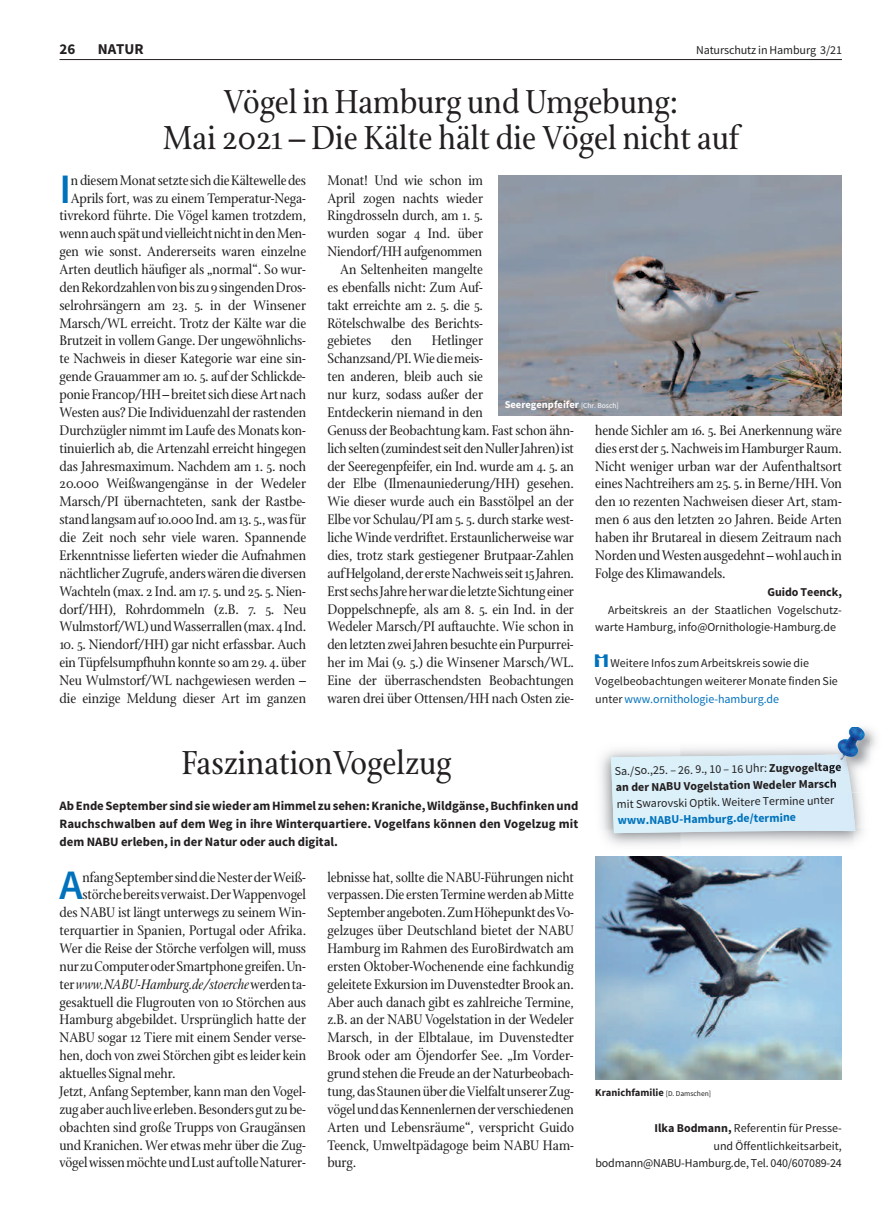
<style>
.page{position:relative;width:893px;height:1221px;background:#fff}
.page>*{position:absolute;margin:0;border:0;box-sizing:border-box;transform-origin:0 0}
.t1{font:600 41.85px "Source Sans Pro";color:#0072bc}
.t2{font:36px/35.7px "Stoned";color:#231f20;text-align:center}
.t3{font:15px/17.9px "Stoned";letter-spacing:-.01em;color:#231f20;text-align:justify}
.t4{font:italic 15px "Stoned";letter-spacing:-.01em;color:#231f20}
.t5{font:700 15px "Source Sans Pro";color:#231f20}
.t6{font:700 12.75px/17.9px "Source Sans Pro";color:#231f20;text-align:justify}
.t7{font:12px/17.9px "Source Sans Pro";color:#231f20}
.t8{font:700 12px/16.5px "Source Sans Pro";letter-spacing:-.005em;color:#231f20}
.t9{font:700 12px "Source Sans Pro";color:#0072bc}
.t10{font:700 10.5px "Source Sans Pro";color:#fff}
.t11{font:700 10.5px "Source Sans Pro";color:#231f20}
.s1{font-weight:400;font-size:7.5px}
.s2{font-family:"Entopy";font-size:15px;color:#0072bc}
.s3{color:#0072bc}
.s4{font-style:normal}
.s5{font-weight:400}
.s6{font-weight:700}
</style>
<div class="page">
<hr style="left:60px;top:59px;width:782px;height:1px;background:#231f20">
<img style="left:498px;top:175px;width:344px;height:241px">
<img style="left:595px;top:856px;width:247px;height:223px">
<div style="left:611px;top:754px;width:244px;height:79px;background:#d9eef9"></div>
<img style="left:825px;top:728px;width:46px;height:64px">
<img style="left:825px;top:754px;width:26px;height:38px">
<img style="left:837px;top:727px;width:28px;height:33px">
<p class="t5" style="left:60px;top:39px;width:17px">26</p>
<p class="t5" style="left:98px;top:39px;width:48px">NATUR</p>
<p class="t7" style="left:696px;top:41px;width:147px">Naturschutz in Hamburg 3/21</p>
<h2 class="t2" style="left:163px;top:88px;width:577px">Vögel in Hamburg und Umgebung:<br>Mai 2021 – Die Kälte hält die Vögel nicht auf</h2>
<p class="t3" style="left:60px;top:173px;width:248px;text-align:right">ndiesemMonatsetztesichdieKältewelledes Aprils fort, was zu einem Temperatur-Nega&shy;tivrekord führte. Die Vögel kamen trotzdem, wennauchspätundvielleichtnichtindenMen&shy;gen wie sonst. Andererseits waren einzelne Arten deutlich häufiger als „normal“. So wur&shy;denRekordzahlenvonbiszu9singendenDros&shy;selrohrsängern am 23. 5. in der Winsener Marsch/WL erreicht. Trotz der Kälte war die Brutzeit in vollem Gange. Der ungewöhnlichs&shy;te Nachweis in dieser Kategorie war eine sin&shy;gende Grauammer am 10. 5. auf der Schlickde&shy;ponieFrancop/HH–breitetsichdieseArtnach Westen aus? Die Individuenzahl der rastenden Durchzügler nimmt im Laufe des Monats kon&shy;tinuierlich ab, die Artenzahl erreicht hingegen das Jahresmaximum. Nachdem am 1. 5. noch 20.000 Weißwangengänse in der Wedeler Marsch/PI übernachteten, sank der Rastbe&shy;standlangsamauf10.000Ind. am13.5.,wasfür die Zeit noch sehr viele waren. Spannende Erkenntnisse lieferten wieder die Aufnahmen nächtlicherZugrufe, anderswärendiediversen Wachteln (max. 2 Ind. am17.5. und 25.5.Nien&shy;dorf/HH), Rohrdommeln (z.B. 7. 5. Neu Wulmstorf/WL)undWasserrallen(max.4Ind.</p>
<p class="t3" style="left:60px;top:637px;width:248px">10. 5. Niendorf/HH) gar nicht erfassbar. Auch ein Tüpfelsumpfhuhn konnteso am29. 4. über Neu Wulmstorf/WL nachgewiesen werden – die einzige Meldung dieser Art im ganzen</p>
<h1 class="t1" style="left:60px;top:162px;width:13px">I</h1>
<p class="t3" style="left:327px;top:173px;width:157px">Monat! Und wie schon im</p>
<p class="t3" style="left:327px;top:191px;width:157px">April zogen nachts wieder</p>
<p class="t3" style="left:327px;top:208px;width:157px">Ringdrosseln durch, am 1. 5.</p>
<p class="t3" style="left:327px;top:226px;width:157px">wurden sogar 4 Ind. über</p>
<p class="t3" style="left:327px;top:244px;width:156px">Niendorf/HH aufgenommen</p>
<p class="t3" style="left:340px;top:262px;width:144px">An Seltenheiten mangelte</p>
<p class="t3" style="left:327px;top:280px;width:157px">es ebenfalls nicht: Zum Auf-</p>
<p class="t3" style="left:327px;top:298px;width:157px">takt erreichte am 2. 5. die 5.</p>
<p class="t3" style="left:327px;top:316px;width:157px">Rötelschwalbe des Berichts-</p>
<p class="t3" style="left:327px;top:334px;width:45px">gebietes</p>
<p class="t3" style="left:391px;top:334px;width:22px">den</p>
<p class="t3" style="left:327px;top:334px;width:248px;text-align:left;text-indent:104px">Hetlinger Schanzsand/PI.Wiediemeis-<br>ten anderen, bleib auch sie<br>nur kurz, sodass außer der<br>Entdeckerin niemand in den<br>Genuss der Beobachtung kam. Fastschon ähn&shy;lichselten(zumindestseitdenNullerJahren)ist der Seeregenpfeifer, ein Ind. wurde am 4. 5. an der Elbe (Ilmenauniederung/HH) gesehen.<br>Wie dieser wurde auch ein Basstölpel an der Elbe vor Schulau/PI am 5. 5. durch starke west&shy;liche Winde verdriftet. Erstaunlicherweise war dies, trotz stark gestiegener Brutpaar-Zahlen aufHelgoland,derersteNachweisseit15Jahren.<br>ErstsechsJahreherwardieletzteSichtungeiner Doppelschnepfe, als am 8. 5. ein Ind. in der Wedeler Marsch/PI auftauchte. Wie schon in denletztenzweiJahrenbesuchteeinPurpurrei&shy;her im Mai (9. 5.) die Winsener Marsch/WL.<br>Eine der überraschendsten Beobachtungen waren drei über Ottensen/HH nach Osten zie-</p>
<p class="t10" style="left:505px;top:398px;width:116px">Seeregenpfeifer <span class="s1">[Chr. Bosch]</span></p>
<p class="t3" style="left:595px;top:423px;width:248px">hende Sichler am 16. 5. Bei Anerkennung wäre dieserst der5.NachweisimHamburgerRaum.<br>Nicht weniger urban war der Aufenthaltsort eines Nachtreihers am 25. 5. in Berne/HH. Von den 10 rezenten Nachweisen dieser Art, stam&shy;men 6 aus den letzten 20 Jahren. Beide Arten haben ihr Brutareal in diesem Zeitraum nach NordenundWestenausgedehnt–wohl auchin Folge des Klimawandels.</p>
<p class="t8" style="left:767px;top:584px;width:76px">Guido Teenck,</p>
<p class="t7" style="left:595px;top:600px;width:248px;text-indent:13px">Arbeitskreis an der Staatlichen Vogelschutz&shy;warte Hamburg, info@Ornithologie-Hamburg.de</p>
<p class="t7" style="left:595px;top:654px;width:244px"><span class="s2">i</span>Weitere Infos zum Arbeitskreis sowie die<br>Vogelbeobachtungen weiterer Monate finden Sie unter <span class="s3">www.ornithologie-hamburg.de</span></p>
<h2 class="t2" style="left:182px;top:749px;width:271px">FaszinationVogelzug</h2>
<p class="t6" style="left:60px;top:797px;width:520px">AbEndeSeptember sindsiewieder amHimmel zusehen:Kraniche,Wildgänse,Buchfinkenund Rauchschwalben auf dem Weg in ihre Winterquartiere. Vogelfans können den Vogelzug mit dem NABU erleben, in der Natur oder auch digital.</p>
<h1 class="t1" style="left:60px;top:859px;width:25px">A</h1>
<p class="t3" style="left:83px;top:869px;width:225px">nfangSeptembersinddieNesterderWeiß-</p>
<p class="t3" style="left:83px;top:887px;width:225px">störchebereitsverwaist.DerWappenvogel</p>
<p class="t3" style="left:60px;top:905px;width:248px">des NABU ist längt unterwegs zu seinem Win-</p>
<p class="t3" style="left:60px;top:923px;width:248px">terquartier in Spanien, Portugal oder Afrika.</p>
<p class="t3" style="left:60px;top:941px;width:248px">Wer die Reise der Störche verfolgen will, muss</p>
<p class="t3" style="left:60px;top:959px;width:248px">nurzuComputeroderSmartphonegreifen.Un-</p>
<p class="t4" style="left:60px;top:979px;width:248px"><span class="s4">ter</span>www.NABU-Hamburg.de/stoerche<span class="s4">werdenta-</span></p>
<p class="t3" style="left:60px;top:994px;width:248px">gesaktuell die Flugrouten von 10 Störchen aus</p>
<p class="t3" style="left:60px;top:1012px;width:248px">Hamburg abgebildet. Ursprünglich hatte der</p>
<p class="t3" style="left:60px;top:1030px;width:248px">NABU sogar 12 Tiere mit einem Sender verse-</p>
<p class="t3" style="left:60px;top:1048px;width:248px">hen, doch von zwei Störchen gibt es leider kein</p>
<p class="t3" style="left:60px;top:1066px;width:117px">aktuelles Signalmehr.</p>
<p class="t3" style="left:60px;top:1084px;width:248px">Jetzt, Anfang September, kann man den Vogel-</p>
<p class="t3" style="left:60px;top:1101px;width:248px">zugaber auchliveerleben.Besondersgutzube-</p>
<p class="t3" style="left:60px;top:1119px;width:248px">obachten sind große Trupps von Graugänsen</p>
<p class="t3" style="left:60px;top:1137px;width:248px">und Kranichen. Wer etwas mehr über die Zug-</p>
<p class="t3" style="left:60px;top:1155px;width:248px">vögelwissenmöchteundLustauftolleNaturer-</p>
<p class="t3" style="left:327px;top:869px;width:248px">lebnisse hat, sollte die NABU-Führungen nicht verpassen.DieerstenTerminewerdenabMitte Septemberangeboten.ZumHöhepunktdesVo&shy;gelzuges über Deutschland bietet der NABU Hamburg im Rahmen des EuroBirdwatch am ersten Oktober-Wochenende eine fachkundig geleitete Exkursion imDuvenstedter Brook an.<br>Aber auch danach gibt es zahlreiche Termine, z.B. an der NABU Vogelstation in der Wedeler Marsch, in der Elbtalaue, im Duvenstedter Brook oder am Öjendorfer See. „Im Vorder&shy;grund stehen die Freude an derNaturbeobach&shy;tung,dasStaunenüberdieVielfaltunsererZug&shy;vögelunddasKennenlernenderverschiedenen Arten und Lebensräume“, verspricht Guido Teenck, Umweltpädagoge beim NABU Ham&shy;burg.</p>
<p class="t8" style="left:614px;top:763px;width:228px;rotate:-1deg"><span class="s5">Sa./So.,25. – 26. 9., 10 – 16 Uhr:</span> Zugvogeltage an der NABU Vogelstation Wedeler Marsch</p>
<p class="t7" style="left:617px;top:795px;width:219px;rotate:-1deg">mit Swarovski Optik. Weitere Termine unter</p>
<p class="t9" style="left:618px;top:812px;width:180px;rotate:-1deg">www.NABU-Hamburg.de/termine</p>
<p class="t11" style="left:595px;top:1085px;width:117px">Kranichfamilie <span class="s1">[D. Damschen]</span></p>
<p class="t7" style="left:595px;top:1118px;width:248px;text-align:right"><span class="s6">Ilka Bodmann,</span> Referentin für Presse-<br>und Öffentlichkeitsarbeit, bodmann@NABU-Hamburg.de, Tel. 040/607089-24</p>
</div>
